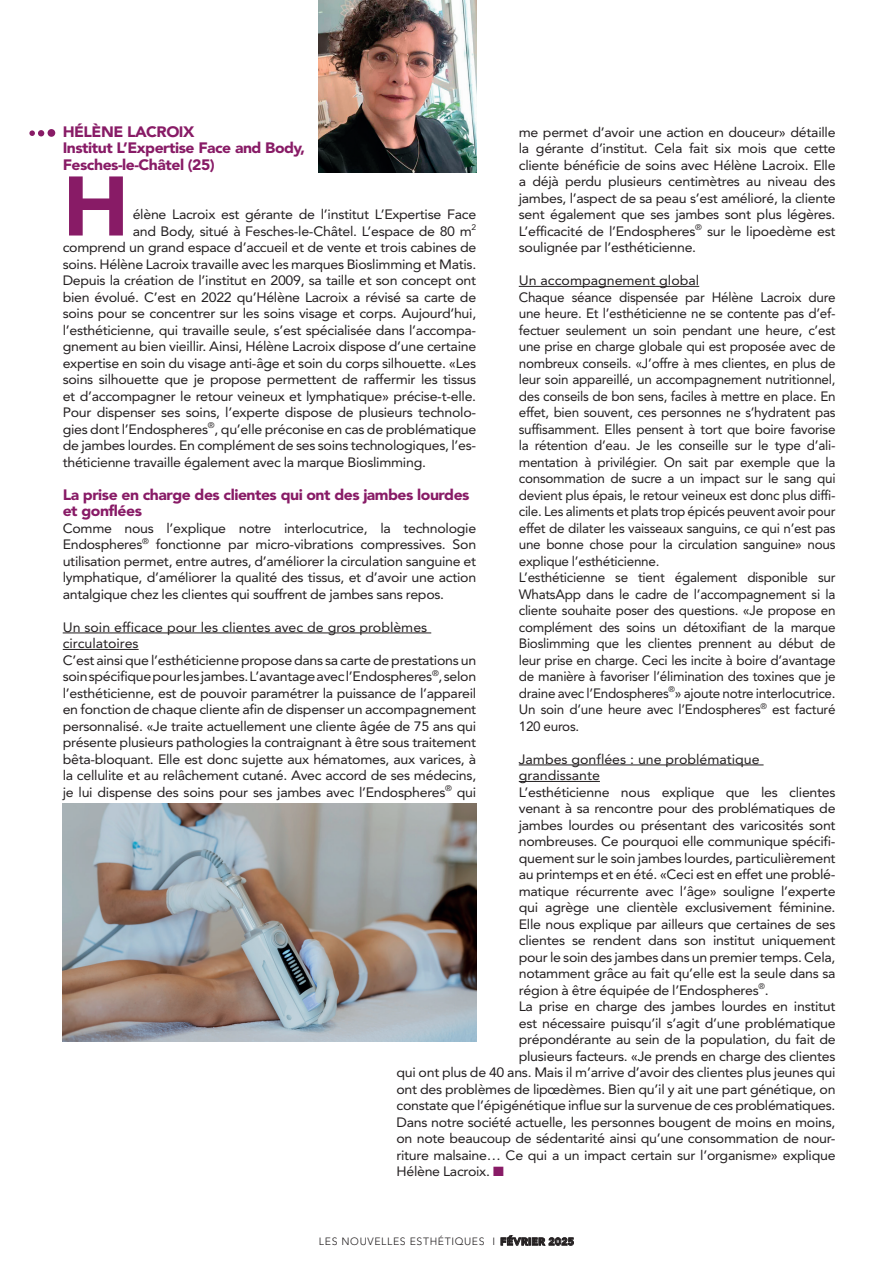
<style>
.page{position:relative;width:893px;height:1263px;background:#fff}
.page>*{position:absolute;margin:0;border:0;box-sizing:border-box;transform-origin:0 0}
.t1{font:900 83.4px "Avenir";color:#881b66;scale:1.05 1}
.t2{font:900 15px/16.5px "Avenir";letter-spacing:-.03em;color:#881b66;scale:1.05 1}
.t3{font:13.5px/16.5px "Avenir";letter-spacing:-.02em;color:#231f20;text-align:justify;scale:1.05 1}
.t4{font:13.5px "Avenir";color:#231f20;scale:1.05 1}
.t5{font:300 10.5px "Avenir";letter-spacing:.06em;color:#231f20}
.s1{color:#881b66}
.s2{font-weight:900}
</style>
<div class="page">
<svg style="left:29px;top:129px;width:26px;height:8px"></svg>
<hr style="left:519px;top:286px;width:180px;height:1px;background:#231f20">
<hr style="left:519px;top:765px;width:245px;height:1px;background:#231f20">
<hr style="left:519px;top:781px;width:81px;height:1px;background:#231f20">
<hr style="left:63px;top:633px;width:368px;height:1px;background:#231f20">
<hr style="left:63px;top:649px;width:76px;height:1px;background:#231f20">
<img style="left:63px;top:804px;width:413px;height:237px">
<img style="left:319px;top:0;width:157px;height:172px">
<p class="t2" style="left:63px;top:123px;width:232px">HÉLÈNE LACROIX<br>Institut L’Expertise Face and Body,<br>Fesches-le-Châtel (25)</p>
<h1 class="t1" style="left:63px;top:156px;width:65px">H</h1>
<p class="t3" style="left:519px;top:124px;width:303px">me permet d’avoir une action en douceur» détaille la gérante d’institut. Cela fait six mois que cette cliente bénéficie de soins avec Hélène Lacroix. Elle a déjà perdu plusieurs centimètres au niveau des jambes, l’aspect de sa peau s’est amélioré, la cliente sent également que ses jambes sont plus légères.<br>L’efficacité de l’Endospheres<sup>®</sup> sur le lipoedème est soulignée par l’esthéticienne.</p>
<p class="t3" style="left:519px;top:272px;width:303px;text-align:left">Un accompagnement global<br>Chaque séance dispensée par Hélène Lacroix dure une heure. Et l’esthéticienne ne se contente pas d’ef&shy;fectuer seulement un soin pendant une heure, c’est une prise en charge globale qui est proposée avec de nombreux conseils. «J’offre à mes clientes, en plus de leur soin appareillé, un accompagnement nutritionnel, des conseils de bon sens, faciles à mettre en place. En effet, bien souvent, ces personnes ne s’hydratent pas suffisamment. Elles pensent à tort que boire favorise la rétention d’eau. Je les conseille sur le type d’ali&shy;mentation à privilégier. On sait par exemple que la consommation de sucre a un impact sur le sang qui devient plus épais, le retour veineux est donc plus diffi&shy;cile. Les aliments et plats trop épicés peuvent avoir pour effet de dilater les vaisseaux sanguins, ce qui n’est pas une bonne chose pour la circulation sanguine» nous explique l’esthéticienne.<br>L’esthéticienne se tient également disponible sur WhatsApp dans le cadre de l’accompagnement si la cliente souhaite poser des questions. «Je propose en complément des soins un détoxifiant de la marque Bioslimming que les clientes prennent au début de leur prise en charge. Ceci les incite à boire d’avantage de manière à favoriser l’élimination des toxines que je draine avec l’Endospheres<sup>®</sup>» ajoute notre interlocutrice.<br>Un soin d’une heure avec l’Endospheres<sup>®</sup> est facturé 120 euros.</p>
<p class="t4" style="left:519px;top:751px;width:231px">Jambes gonflées : une problématique</p>
<p class="t4" style="left:519px;top:767px;width:79px">grandissante</p>
<p class="t3" style="left:519px;top:784px;width:303px">L’esthéticienne nous explique que les clientes</p>
<p class="t3" style="left:519px;top:800px;width:303px">venant à sa rencontre pour des problématiques de</p>
<p class="t3" style="left:519px;top:817px;width:303px">jambes lourdes ou présentant des varicosités sont</p>
<p class="t3" style="left:519px;top:833px;width:303px">nombreuses. Ce pourquoi elle communique spécifi-</p>
<p class="t3" style="left:519px;top:850px;width:303px">quement sur le soin jambes lourdes, particulièrement</p>
<p class="t3" style="left:519px;top:866px;width:303px">au printemps et en été. «Ceci est en effet une problé-</p>
<p class="t3" style="left:519px;top:883px;width:303px">matique récurrente avec l’âge» souligne l’experte</p>
<p class="t3" style="left:519px;top:899px;width:303px">qui agrège une clientèle exclusivement féminine.</p>
<p class="t3" style="left:519px;top:916px;width:303px">Elle nous explique par ailleurs que certaines de ses</p>
<p class="t3" style="left:519px;top:932px;width:303px">clientes se rendent dans son institut uniquement</p>
<p class="t3" style="left:519px;top:949px;width:303px">pour le soin des jambes dans un premier temps. Cela,</p>
<p class="t3" style="left:519px;top:965px;width:303px">notamment grâce au fait qu’elle est la seule dans sa</p>
<p class="t3" style="left:519px;top:982px;width:240px">région à être équipée de l’Endospheres<sup>®</sup>.</p>
<p class="t3" style="left:519px;top:998px;width:303px">La prise en charge des jambes lourdes en institut</p>
<p class="t3" style="left:519px;top:1015px;width:303px">est nécessaire puisqu’il s’agit d’une problématique</p>
<p class="t3" style="left:519px;top:1031px;width:303px">prépondérante au sein de la population, du fait de</p>
<p class="t3" style="left:519px;top:1048px;width:303px">plusieurs facteurs. «Je prends en charge des clientes</p>
<p class="t3" style="left:396px;top:1064px;width:420px">qui ont plus de 40 ans. Mais il m’arrive d’avoir des clientes plus jeunes qui</p>
<p class="t3" style="left:396px;top:1081px;width:420px">ont des problèmes de lipœdèmes. Bien qu’il y ait une part génétique, on</p>
<p class="t3" style="left:396px;top:1097px;width:420px">constate que l’épigénétique influe sur la survenue de ces problématiques.</p>
<p class="t3" style="left:396px;top:1114px;width:420px">Dans notre société actuelle, les personnes bougent de moins en moins,</p>
<p class="t3" style="left:396px;top:1130px;width:420px">on note beaucoup de sédentarité ainsi qu’une consommation de nour-</p>
<p class="t3" style="left:396px;top:1147px;width:420px">riture malsaine… Ce qui a un impact certain sur l’organisme» explique</p>
<p class="t3" style="left:396px;top:1163px;width:104px">Hélène Lacroix. <span class="s1">■</span></p>
<p class="t3" style="left:133px;top:206px;width:329px">élène Lacroix est gérante de l’institut L’Expertise Face</p>
<p class="t3" style="left:133px;top:223px;width:329px">and Body, situé à Fesches-le-Châtel. L’espace de 80 m<sup>2</sup></p>
<p class="t3" style="left:63px;top:239px;width:395px">comprend un grand espace d’accueil et de vente et trois cabines de</p>
<p class="t3" style="left:63px;top:256px;width:395px">soins. Hélène Lacroix travaille avec les marques Bioslimming et Matis.</p>
<p class="t3" style="left:63px;top:272px;width:395px">Depuis la création de l’institut en 2009, sa taille et son concept ont</p>
<p class="t3" style="left:63px;top:289px;width:395px">bien évolué. C’est en 2022 qu’Hélène Lacroix a révisé sa carte de</p>
<p class="t3" style="left:63px;top:305px;width:395px">soins pour se concentrer sur les soins visage et corps. Aujourd’hui,</p>
<p class="t3" style="left:63px;top:322px;width:395px">l’esthéticienne, qui travaille seule, s’est spécialisée dans l’accompa-</p>
<p class="t3" style="left:63px;top:338px;width:395px">gnement au bien vieillir. Ainsi, Hélène Lacroix dispose d’une certaine</p>
<p class="t3" style="left:63px;top:355px;width:395px">expertise en soin du visage anti-âge et soin du corps silhouette. «Les</p>
<p class="t3" style="left:63px;top:371px;width:395px">soins silhouette que je propose permettent de raffermir les tissus</p>
<p class="t3" style="left:63px;top:388px;width:395px">et d’accompagner le retour veineux et lymphatique» précise-t-elle.</p>
<p class="t3" style="left:63px;top:404px;width:395px">Pour dispenser ses soins, l’experte dispose de plusieurs technolo-</p>
<p class="t3" style="left:63px;top:421px;width:395px">gies dont l’Endospheres<sup>®</sup>, qu’elle préconise en cas de problématique</p>
<p class="t3" style="left:63px;top:437px;width:395px">de jambes lourdes. En complément de ses soins technologiques, l’es-</p>
<p class="t3" style="left:63px;top:454px;width:347px">théticienne travaille également avec la marque Bioslimming.</p>
<p class="t2" style="left:63px;top:486px;width:389px">La prise en charge des clientes qui ont des jambes lourdes et gonflées</p>
<p class="t3" style="left:63px;top:520px;width:395px">Comme nous l’explique notre interlocutrice, la technologie Endospheres<sup>®</sup> fonctionne par micro-vibrations compressives. Son utilisation permet, entre autres, d’améliorer la circulation sanguine et lymphatique, d’améliorer la qualité des tissus, et d’avoir une action antalgique chez les clientes qui souffrent de jambes sans repos.</p>
<p class="t3" style="left:63px;top:619px;width:395px;text-align:left">Un soin efficace pour les clientes avec de gros problèmes circulatoires<br>C’est ainsi que l’esthéticienne propose dans sa carte de prestations un soin spécifique pour les jambes. L’avantage avec l’Endospheres<sup>®</sup>, selon l’esthéticienne, est de pouvoir paramétrer la puissance de l’appareil en fonction de chaque cliente afin de dispenser un accompagnement personnalisé. «Je traite actuellement une cliente âgée de 75 ans qui présente plusieurs pathologies la contraignant à être sous traitement bêta-bloquant. Elle est donc sujette aux hématomes, aux varices, à la cellulite et au relâchement cutané. Avec accord de ses médecins, je lui dispense des soins pour ses jambes avec l’Endospheres<sup>®</sup> qui</p>
<p class="t5" style="left:319px;top:1235px;width:257px">LES NOUVELLES ESTHÉTIQUES I <span class="s2">FÉVRIER 2025</span></p>
</div>
